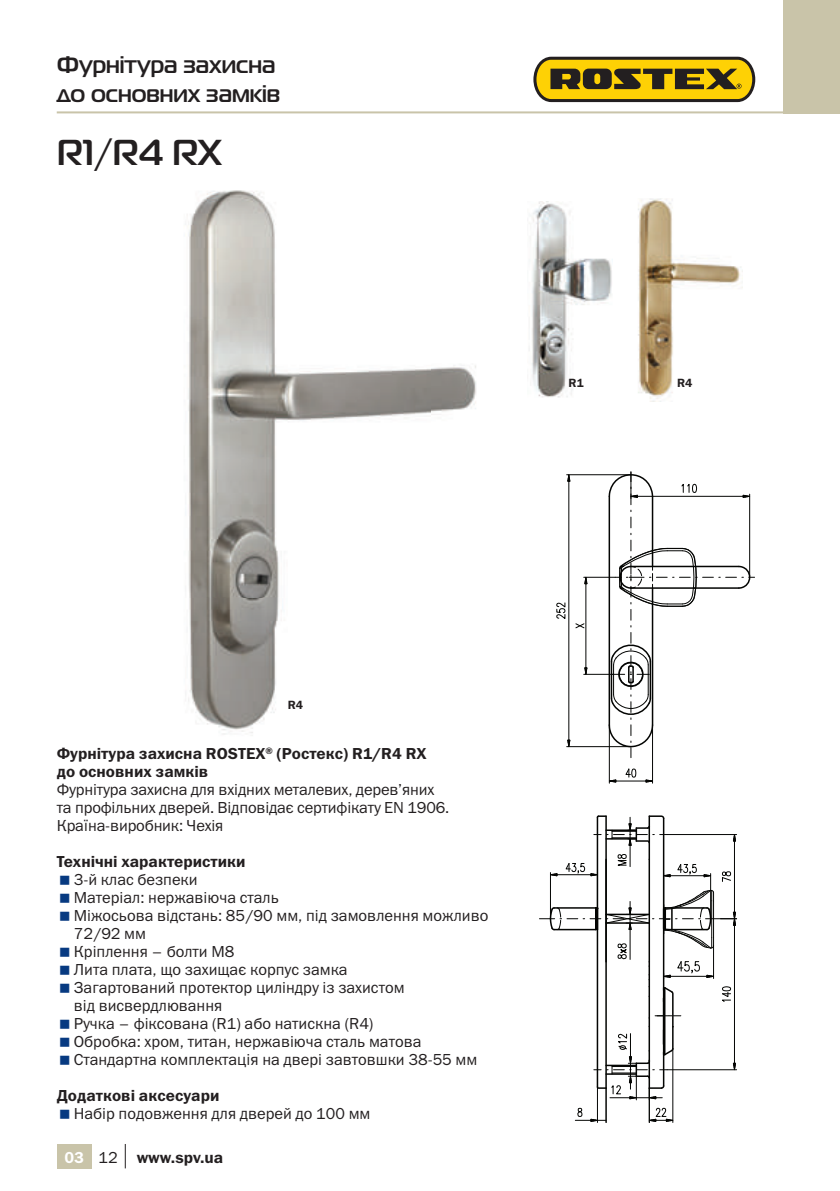
<style>
.page{position:relative;width:840px;height:1191px;background:#fff}
.page>*{position:absolute;margin:0;border:0;box-sizing:border-box;transform-origin:0 0}
.t1{font:700 36px "Magistral C";color:#231f20}
.t2{font:700 24px/28.8px "Magistral C";color:#231f20}
.t3{font:16px/18px "Franklin Gothic Book C";color:#231f20}
.t4{font:16px/18px "Franklin Gothic Demi C";color:#231f20}
.t5{font:16px "Franklin Gothic Demi C";color:#fff}
.t6{font:12px "Franklin Gothic Demi C";color:#231f20}
.s1{font-family:"Franklin Gothic Book C";color:#231f20}
</style>
<div class="page">
<img style="left:188px;top:190px;width:288px;height:545px">
<img style="left:529px;top:202px;width:83px;height:196px">
<img style="left:638px;top:198px;width:103px;height:203px">
<hr style="left:566px;top:474px;width:64px;height:1px;background:#040503">
<hr style="left:566px;top:746px;width:64px;height:1px;background:#040503">
<hr style="left:568px;top:481px;width:1px;height:259px;background:#040503">
<svg style="left:567px;top:474px;width:3px;height:8px"></svg>
<svg style="left:567px;top:739px;width:3px;height:9px"></svg>
<svg style="left:556px;top:602px;width:9px;height:17px"></svg>
<hr style="left:583px;top:577px;width:32px;height:1px;background:#040503">
<hr style="left:583px;top:674px;width:30px;height:1px;background:#040503">
<hr style="left:585px;top:584px;width:1px;height:84px;background:#040503">
<svg style="left:584px;top:576px;width:3px;height:8px"></svg>
<svg style="left:584px;top:667px;width:3px;height:8px"></svg>
<svg style="left:575px;top:623px;width:9px;height:5px"></svg>
<hr style="left:596px;top:817px;width:2px;height:270px;background:#040503">
<hr style="left:662px;top:818px;width:2px;height:268px;background:#040503">
<hr style="left:608px;top:496px;width:1px;height:229px;background:#040503">
<hr style="left:608px;top:725px;width:1px;height:58px;background:#040503">
<hr style="left:651px;top:725px;width:1px;height:58px;background:#040503">
<hr style="left:615px;top:780px;width:30px;height:1px;background:#040503">
<svg style="left:608px;top:779px;width:8px;height:3px"></svg>
<svg style="left:645px;top:779px;width:9px;height:3px"></svg>
<svg style="left:625px;top:768px;width:11px;height:9px"></svg>
<hr style="left:672px;top:1048px;width:1px;height:74px;background:#040503">
<svg style="left:649px;top:1107px;width:25px;height:15px"></svg>
<hr style="left:648px;top:1088px;width:1px;height:34px;background:#040503">
<hr style="left:605px;top:1088px;width:1px;height:34px;background:#040503">
<hr style="left:596px;top:1087px;width:1px;height:35px;background:#040503">
<svg style="left:575px;top:1107px;width:30px;height:15px"></svg>
<hr style="left:666px;top:834px;width:70px;height:1px;background:#040503">
<hr style="left:733px;top:841px;width:1px;height:71px;background:#040503">
<svg style="left:732px;top:835px;width:3px;height:6px"></svg>
<svg style="left:722px;top:871px;width:8px;height:11px"></svg>
<hr style="left:748px;top:494px;width:1px;height:83px;background:#040503">
<hr style="left:637px;top:496px;width:105px;height:1px;background:#040503">
<svg style="left:742px;top:494px;width:9px;height:4px"></svg>
<svg style="left:681px;top:483px;width:15px;height:10px"></svg>
<hr style="left:651px;top:496px;width:2px;height:70px;background:#040503">
<hr style="left:550px;top:872px;width:1px;height:46px;background:#040503">
<hr style="left:556px;top:874px;width:34px;height:1px;background:#040503">
<svg style="left:590px;top:873px;width:9px;height:3px"></svg>
<svg style="left:551px;top:873px;width:6px;height:3px"></svg>
<svg style="left:565px;top:863px;width:19px;height:10px"></svg>
<hr style="left:694px;top:587px;width:44px;height:2px;background:#040503">
<svg style="left:725px;top:565px;width:29px;height:24px"></svg>
<hr style="left:630px;top:566px;width:108px;height:1px;background:#040503">
<hr style="left:710px;top:873px;width:1px;height:45px;background:#040503">
<hr style="left:669px;top:875px;width:34px;height:1px;background:#040503">
<svg style="left:662px;top:874px;width:8px;height:3px"></svg>
<svg style="left:703px;top:874px;width:9px;height:3px"></svg>
<svg style="left:677px;top:864px;width:19px;height:10px"></svg>
<hr style="left:605px;top:859px;width:1px;height:102px;background:#040503">
<hr style="left:648px;top:859px;width:1px;height:102px;background:#040503">
<svg style="left:607px;top:471px;width:46px;height:40px"></svg>
<svg style="left:593px;top:815px;width:73px;height:51px"></svg>
<svg style="left:607px;top:517px;width:112px;height:240px"></svg>
<svg style="left:539px;top:889px;width:197px;height:210px"></svg>
<hr style="left:57px;top:111px;width:782px;height:2px;background:#c9c4a9">
<div style="left:782px;top:0;width:57px;height:113px;background:#c9c4a9"></div>
<svg style="left:533px;top:57px;width:221px;height:45px"></svg>
<div style="left:57px;top:1144px;width:34px;height:24px;background:#c9c4a9"></div>
<svg style="left:125px;top:1144px;width:1px;height:24px"></svg>
<h2 class="t2" style="left:57px;top:50px;width:225px">Фурнітура захисна до основних замків</h2>
<h1 class="t1" style="left:57px;top:131px;width:166px">R1/R4 RX</h1>
<p class="t6" style="left:568px;top:376px;width:17px">R1</p>
<p class="t6" style="left:676px;top:376px;width:17px">R4</p>
<p class="t6" style="left:287px;top:698px;width:17px">R4</p>
<p class="t4" style="left:57px;top:744px;width:371px">Фурнітура захисна ROSTEX<sup>®</sup> (Ростекс) R1/R4 RX до основних замків</p>
<p class="t3" style="left:57px;top:782px;width:394px">Фурнітура захисна для вхідних металевих, дерев’яних та профільних дверей. Відповідає сертифікату EN 1906.<br>Країна-виробник: Чехія</p>
<p class="t4" style="left:57px;top:852px;width:190px">Технічні характеристики</p>
<p class="t3" style="left:74px;top:872px;width:416px">3-й клас безпеки<br>Матеріал: нержавіюча сталь<br>Міжосьова відстань: 85/90 мм, під замовлення можливо 72/92 мм<br>Кріплення – болти М8<br>Лита плата, що захищає корпус замка<br>Загартований протектор циліндру із захистом<br>від висвердлювання<br>Ручка – фіксована (R1) або натискна (R4)<br>Обробка: хром, титан, нержавіюча сталь матова Стандартна комплектація на двері завтовшки 38-55 мм</p>
<p class="t4" style="left:57px;top:1086px;width:164px">Додаткові аксесуари</p>
<p class="t3" style="left:74px;top:1106px;width:298px">Набір подовження для дверей до 100 мм</p>
<p class="t5" style="left:64px;top:1148px;width:55px">03 <span class="s1">12</span></p>
<p class="t4" style="left:137px;top:1147px;width:88px">www.spv.ua</p>
</div>
